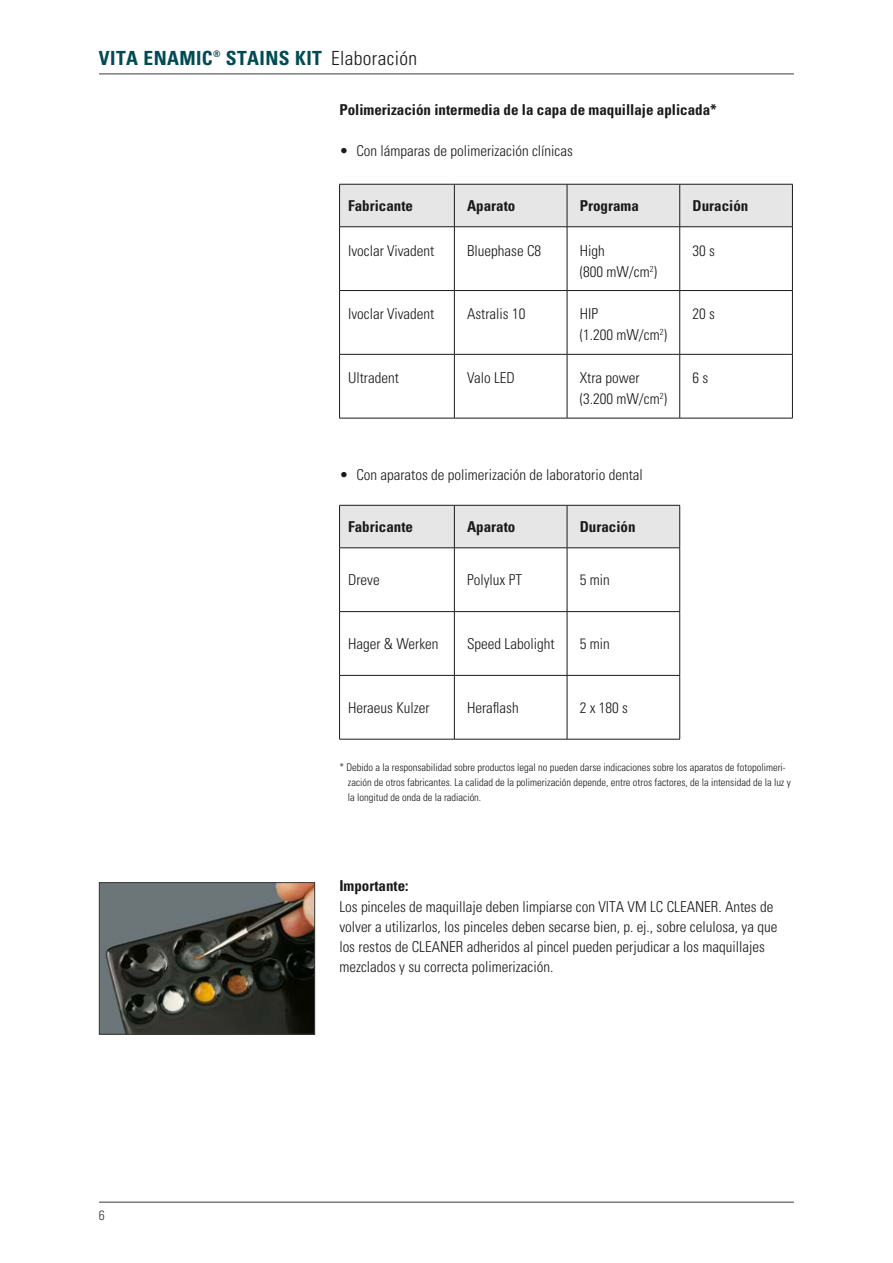
<style>
.page{position:relative;width:893px;height:1263px;background:#fff}
.page>*{position:absolute;margin:0;border:0;box-sizing:border-box;transform-origin:0 0}
.t1{font:700 condensed 19.5px "Univers";letter-spacing:.02em;color:#004b53}
.t2{font:300 condensed 19.5px "Univers";letter-spacing:.02em;color:#1a1a1a}
.t3{font:300 condensed 15px/20.2px "Univers LT";color:#1a1a1a}
.t4{font:700 condensed 15px "Univers LT";color:#1a1a1a}
.t5{font:300 condensed 15px "Univers";color:#1a1a1a}
.t6{font:300 condensed 13.5px "Univers";color:#3b3b3a}
.t7{font:300 condensed 10.5px/15px "Univers LT";color:#1a1a1a}
</style>
<div class="page">
<hr style="left:99px;top:1202px;width:695px;height:1px;background:#3b3b3a">
<hr style="left:99px;top:74px;width:695px;height:1px;background:#3b3b3a">
<img style="left:101px;top:884px;width:212px;height:148px">
<div style="left:99px;top:882px;width:216px;height:152px;border:1px solid #3b3b3a"></div>
<div style="left:340px;top:185px;width:452px;height:41px;background:#e6e6e6"></div>
<hr style="left:339px;top:227px;width:1px;height:63px;background:#1a1a1a">
<hr style="left:454px;top:227px;width:1px;height:63px;background:#1a1a1a">
<hr style="left:567px;top:227px;width:1px;height:63px;background:#1a1a1a">
<hr style="left:679px;top:227px;width:1px;height:63px;background:#1a1a1a">
<hr style="left:792px;top:227px;width:1px;height:63px;background:#1a1a1a">
<hr style="left:339px;top:290px;width:115px;height:1px;background:#1a1a1a">
<hr style="left:339px;top:291px;width:1px;height:63px;background:#1a1a1a">
<hr style="left:454px;top:290px;width:113px;height:1px;background:#1a1a1a">
<hr style="left:454px;top:291px;width:1px;height:63px;background:#1a1a1a">
<hr style="left:567px;top:290px;width:113px;height:1px;background:#1a1a1a">
<hr style="left:567px;top:291px;width:1px;height:63px;background:#1a1a1a">
<hr style="left:680px;top:290px;width:113px;height:1px;background:#1a1a1a">
<hr style="left:679px;top:291px;width:1px;height:63px;background:#1a1a1a">
<hr style="left:792px;top:291px;width:1px;height:63px;background:#1a1a1a">
<hr style="left:339px;top:354px;width:115px;height:1px;background:#1a1a1a">
<hr style="left:339px;top:355px;width:1px;height:63px;background:#1a1a1a">
<hr style="left:454px;top:354px;width:113px;height:1px;background:#1a1a1a">
<hr style="left:454px;top:355px;width:1px;height:63px;background:#1a1a1a">
<hr style="left:567px;top:354px;width:113px;height:1px;background:#1a1a1a">
<hr style="left:567px;top:355px;width:1px;height:63px;background:#1a1a1a">
<hr style="left:680px;top:354px;width:113px;height:1px;background:#1a1a1a">
<hr style="left:679px;top:355px;width:1px;height:63px;background:#1a1a1a">
<hr style="left:792px;top:355px;width:1px;height:63px;background:#1a1a1a">
<hr style="left:339px;top:418px;width:115px;height:1px;background:#1a1a1a">
<hr style="left:454px;top:418px;width:113px;height:1px;background:#1a1a1a">
<hr style="left:567px;top:418px;width:113px;height:1px;background:#1a1a1a">
<hr style="left:680px;top:418px;width:113px;height:1px;background:#1a1a1a">
<hr style="left:339px;top:184px;width:115px;height:1px;background:#1a1a1a">
<hr style="left:339px;top:184px;width:1px;height:43px;background:#1a1a1a">
<hr style="left:454px;top:184px;width:113px;height:1px;background:#1a1a1a">
<hr style="left:454px;top:184px;width:1px;height:43px;background:#1a1a1a">
<hr style="left:567px;top:184px;width:113px;height:1px;background:#1a1a1a">
<hr style="left:567px;top:184px;width:1px;height:43px;background:#1a1a1a">
<hr style="left:680px;top:184px;width:113px;height:1px;background:#1a1a1a">
<hr style="left:679px;top:184px;width:1px;height:43px;background:#1a1a1a">
<hr style="left:792px;top:184px;width:1px;height:43px;background:#1a1a1a">
<hr style="left:339px;top:226px;width:115px;height:1px;background:#1a1a1a">
<hr style="left:454px;top:226px;width:113px;height:1px;background:#1a1a1a">
<hr style="left:567px;top:226px;width:113px;height:1px;background:#1a1a1a">
<hr style="left:680px;top:226px;width:113px;height:1px;background:#1a1a1a">
<div style="left:340px;top:506px;width:339px;height:41px;background:#e6e6e6"></div>
<hr style="left:339px;top:548px;width:1px;height:63px;background:#1a1a1a">
<hr style="left:454px;top:548px;width:1px;height:63px;background:#1a1a1a">
<hr style="left:567px;top:548px;width:1px;height:63px;background:#1a1a1a">
<hr style="left:679px;top:548px;width:1px;height:63px;background:#1a1a1a">
<hr style="left:339px;top:611px;width:115px;height:1px;background:#1a1a1a">
<hr style="left:339px;top:612px;width:1px;height:63px;background:#1a1a1a">
<hr style="left:454px;top:611px;width:113px;height:1px;background:#1a1a1a">
<hr style="left:454px;top:612px;width:1px;height:63px;background:#1a1a1a">
<hr style="left:567px;top:611px;width:113px;height:1px;background:#1a1a1a">
<hr style="left:567px;top:612px;width:1px;height:63px;background:#1a1a1a">
<hr style="left:679px;top:612px;width:1px;height:63px;background:#1a1a1a">
<hr style="left:339px;top:675px;width:115px;height:1px;background:#1a1a1a">
<hr style="left:339px;top:676px;width:1px;height:63px;background:#1a1a1a">
<hr style="left:454px;top:675px;width:113px;height:1px;background:#1a1a1a">
<hr style="left:454px;top:676px;width:1px;height:63px;background:#1a1a1a">
<hr style="left:567px;top:675px;width:113px;height:1px;background:#1a1a1a">
<hr style="left:567px;top:676px;width:1px;height:63px;background:#1a1a1a">
<hr style="left:679px;top:676px;width:1px;height:63px;background:#1a1a1a">
<hr style="left:339px;top:739px;width:115px;height:1px;background:#1a1a1a">
<hr style="left:454px;top:739px;width:113px;height:1px;background:#1a1a1a">
<hr style="left:567px;top:739px;width:113px;height:1px;background:#1a1a1a">
<hr style="left:339px;top:505px;width:115px;height:1px;background:#1a1a1a">
<hr style="left:339px;top:505px;width:1px;height:43px;background:#1a1a1a">
<hr style="left:454px;top:505px;width:113px;height:1px;background:#1a1a1a">
<hr style="left:454px;top:505px;width:1px;height:43px;background:#1a1a1a">
<hr style="left:567px;top:505px;width:113px;height:1px;background:#1a1a1a">
<hr style="left:567px;top:505px;width:1px;height:43px;background:#1a1a1a">
<hr style="left:679px;top:505px;width:1px;height:43px;background:#1a1a1a">
<hr style="left:339px;top:547px;width:115px;height:1px;background:#1a1a1a">
<hr style="left:454px;top:547px;width:113px;height:1px;background:#1a1a1a">
<hr style="left:567px;top:547px;width:113px;height:1px;background:#1a1a1a">
<h1 class="t1" style="left:99px;top:46px;width:225px">VITA ENAMIC<sup>®</sup> STAINS KIT</h1>
<h1 class="t2" style="left:331px;top:46px;width:88px">Elaboración</h1>
<p class="t4" style="left:339px;top:101px;width:379px">Polimerización intermedia de la capa de maquillaje aplicada*</p>
<p class="t5" style="left:339px;top:141px;width:235px">• Con lámparas de polimerización clínicas</p>
<p class="t4" style="left:348px;top:196px;width:66px">Fabricante</p>
<p class="t4" style="left:467px;top:196px;width:50px">Aparato</p>
<p class="t4" style="left:580px;top:196px;width:61px">Programa</p>
<p class="t4" style="left:692px;top:196px;width:57px">Duración</p>
<p class="t3" style="left:348px;top:240px;width:88px">Ivoclar Vivadent</p>
<p class="t3" style="left:467px;top:240px;width:76px">Bluephase C8</p>
<p class="t3" style="left:580px;top:240px;width:79px;line-height:21px">High<br>(800 mW/cm<sup>2</sup>)</p>
<p class="t3" style="left:692px;top:240px;width:24px">30 s</p>
<p class="t3" style="left:348px;top:304px;width:88px">Ivoclar Vivadent</p>
<p class="t3" style="left:467px;top:304px;width:60px">Astralis 10</p>
<p class="t3" style="left:580px;top:304px;width:89px;line-height:21px">HIP<br>(1.200 mW/cm<sup>2</sup>)</p>
<p class="t3" style="left:692px;top:304px;width:24px">20 s</p>
<p class="t3" style="left:348px;top:368px;width:52px">Ultradent</p>
<p class="t3" style="left:467px;top:368px;width:49px">Valo LED</p>
<p class="t3" style="left:580px;top:367px;width:89px;line-height:21px">Xtra power (3.200 mW/cm<sup>2</sup>)</p>
<p class="t3" style="left:692px;top:368px;width:17px">6 s</p>
<p class="t3" style="left:339px;top:464px;width:305px">• Con aparatos de polimerización de laboratorio dental</p>
<p class="t4" style="left:348px;top:518px;width:66px">Fabricante</p>
<p class="t4" style="left:467px;top:518px;width:50px">Aparato</p>
<p class="t4" style="left:580px;top:518px;width:57px">Duración</p>
<p class="t3" style="left:348px;top:570px;width:33px">Dreve</p>
<p class="t3" style="left:467px;top:570px;width:56px">Polylux PT</p>
<p class="t3" style="left:580px;top:570px;width:31px">5 min</p>
<p class="t3" style="left:348px;top:634px;width:92px">Hager &amp; Werken</p>
<p class="t3" style="left:467px;top:634px;width:89px">Speed Labolight</p>
<p class="t3" style="left:580px;top:634px;width:31px">5 min</p>
<p class="t3" style="left:348px;top:697px;width:83px">Heraeus Kulzer</p>
<p class="t3" style="left:467px;top:697px;width:53px">Heraflash</p>
<p class="t3" style="left:580px;top:697px;width:50px">2 x 180 s</p>
<p class="t7" style="left:348px;top:759px;width:445px;text-indent:-9px">* Debido a la responsabilidad sobre productos legal no pueden darse indicaciones sobre los aparatos de fotopolimeri&shy;zación de otros fabricantes. La calidad de la polimerización depende, entre otros factores, de la intensidad de la luz y la longitud de onda de la radiación.</p>
<p class="t4" style="left:339px;top:877px;width:71px">Importante:</p>
<p class="t3" style="left:339px;top:896px;width:440px">Los pinceles de maquillaje deben limpiarse con VITA VM LC CLEANER. Antes de volver a utilizarlos, los pinceles deben secarse bien, p. ej., sobre celulosa, ya que los restos de CLEANER adheridos al pincel pueden perjudicar a los maquillajes mezclados y su correcta polimerización.</p>
<p class="t6" style="left:99px;top:1207px;width:7px">6</p>
</div>
